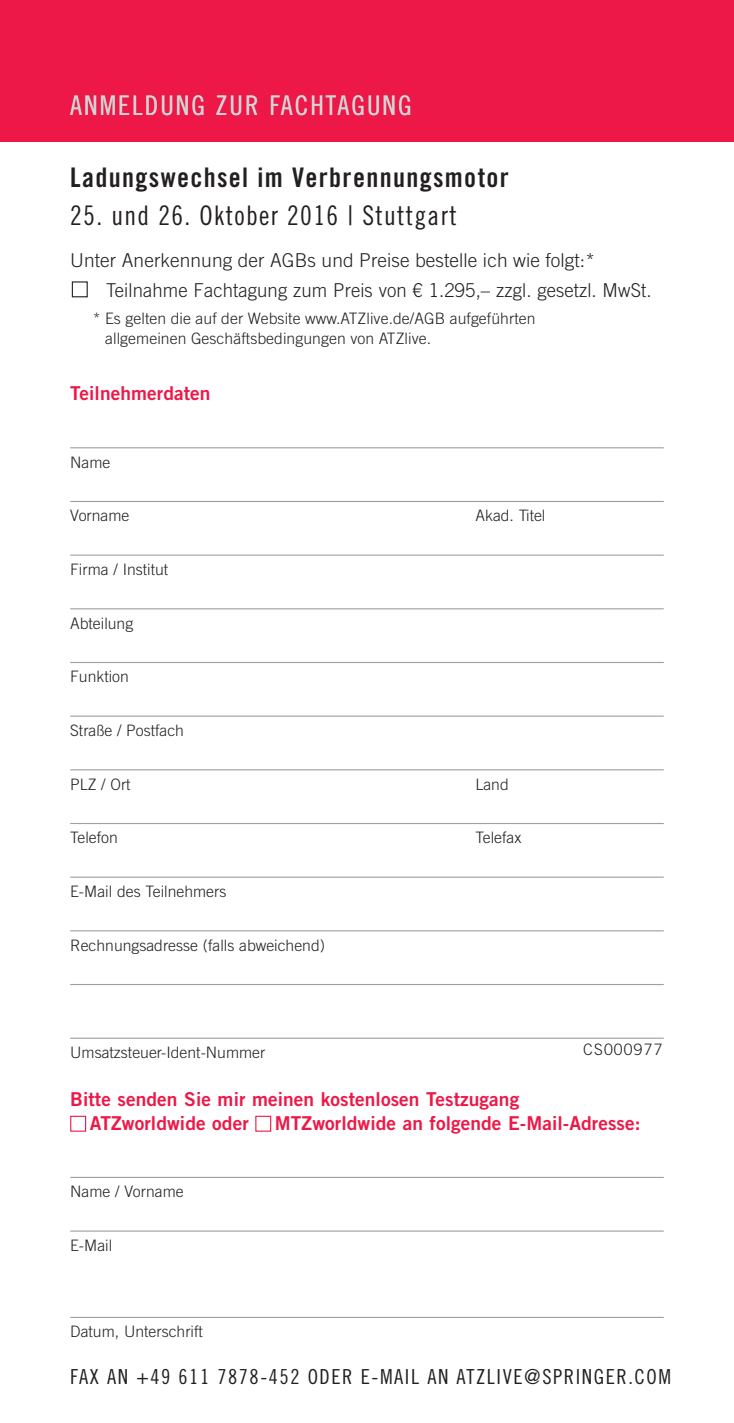
<style>
.page{position:relative;width:734px;height:1423px;background:#fff}
.page>*{position:absolute;margin:0;border:0;box-sizing:border-box;transform-origin:0 0}
.t1{font:27px "Trade Gothic LT Std Bd Cn 20";letter-spacing:.05em;color:#231f20}
.t2{font:27px "Trade Gothic LT Std Cn 18";letter-spacing:.05em;color:#231f20}
.t3{font:27px "Trade Gothic LT Std Cn 18";letter-spacing:.075em;color:#d1d3d4}
.t4{font:20.7px "Trade Gothic LT Std Cn 18";letter-spacing:.075em;color:#231f20}
.t5{font:19.12px/23.6px "Trade Gothic LT Std Bd 2";letter-spacing:.005em;color:#ed1847}
.t6{font:300 19.12px/29.9px "Trade Gothic LT Std";letter-spacing:.005em;color:#231f20}
.t7{font:300 15.75px/20.2px "Trade Gothic LT Std";color:#231f20}
.t8{font:300 15.75px "Trade Gothic LT Std";letter-spacing:.075em;color:#231f20}
</style>
<div class="page">
<div style="left:0;top:0;width:733px;height:142px;background:#ed1847"></div>
<hr style="left:70px;top:447px;width:593px;height:1px;background:#9d9fa1">
<hr style="left:70px;top:501px;width:593px;height:1px;background:#9d9fa1">
<hr style="left:70px;top:554px;width:593px;height:1px;background:#9d9fa1">
<hr style="left:70px;top:608px;width:593px;height:1px;background:#9d9fa1">
<hr style="left:70px;top:662px;width:593px;height:1px;background:#9d9fa1">
<hr style="left:70px;top:715px;width:593px;height:1px;background:#9d9fa1">
<hr style="left:70px;top:769px;width:593px;height:1px;background:#9d9fa1">
<hr style="left:70px;top:823px;width:593px;height:1px;background:#9d9fa1">
<hr style="left:70px;top:876px;width:593px;height:1px;background:#9d9fa1">
<hr style="left:70px;top:930px;width:593px;height:1px;background:#9d9fa1">
<hr style="left:70px;top:983px;width:593px;height:2px;background:#9d9fa1">
<hr style="left:70px;top:1037px;width:593px;height:1px;background:#9d9fa1">
<hr style="left:70px;top:1176px;width:593px;height:1px;background:#9d9fa1">
<hr style="left:70px;top:1230px;width:593px;height:1px;background:#9d9fa1">
<hr style="left:70px;top:1316px;width:593px;height:1px;background:#9d9fa1">
<div style="left:72px;top:281px;width:16px;height:16px;border:1px solid #231f20"></div>
<div style="left:70px;top:1115px;width:16px;height:16px;border:1px solid #ed1847"></div>
<div style="left:255px;top:1115px;width:16px;height:16px;border:1px solid #ed1847"></div>
<h1 class="t3" style="left:70px;top:96px;width:343px">ANMELDUNG ZUR FACHTAGUNG</h1>
<h1 class="t1" style="left:70px;top:168px;width:440px">Ladungswechsel im Verbrennungsmotor</h1>
<h1 class="t2" style="left:70px;top:206px;width:388px">25. und 26. Oktober 2016 | Stuttgart</h1>
<p class="t6" style="left:106px;top:248px;width:546px;text-indent:-36px">Unter Anerkennung der AGBs und Preise bestelle ich wie folgt:*<br>Teilnahme Fachtagung zum Preis von € 1.295,– zzgl. gesetzl. MwSt.</p>
<p class="t7" style="left:105px;top:310px;width:432px;text-indent:-12px">* Es gelten die auf der Website www.ATZlive.de/AGB aufgeführten allgemeinen Geschäftsbedingungen von ATZlive.</p>
<p class="t5" style="left:70px;top:384px;width:142px">Teilnehmerdaten</p>
<p class="t7" style="left:70px;top:453px;width:42px">Name</p>
<p class="t7" style="left:70px;top:507px;width:61px">Vorname</p>
<p class="t7" style="left:475px;top:507px;width:71px">Akad. Titel</p>
<p class="t7" style="left:70px;top:561px;width:100px">Firma / Institut</p>
<p class="t7" style="left:70px;top:614px;width:65px">Abteilung</p>
<p class="t7" style="left:70px;top:668px;width:60px">Funktion</p>
<p class="t7" style="left:70px;top:722px;width:115px">Straße / Postfach</p>
<p class="t7" style="left:70px;top:775px;width:62px">PLZ / Ort</p>
<p class="t7" style="left:475px;top:775px;width:35px">Land</p>
<p class="t7" style="left:70px;top:829px;width:49px">Telefon</p>
<p class="t7" style="left:475px;top:829px;width:47px">Telefax</p>
<p class="t7" style="left:70px;top:883px;width:158px">E-Mail des Teilnehmers</p>
<p class="t7" style="left:70px;top:936px;width:256px">Rechnungsadresse (falls abweichend)</p>
<p class="t8" style="left:583px;top:1043px;width:81px">CS000977</p>
<p class="t7" style="left:70px;top:1044px;width:197px">Umsatzsteuer-Ident-Nummer</p>
<p class="t5" style="left:90px;top:1089px;width:431px;text-indent:-20px">Bitte senden Sie mir meinen kostenlosen Testzugang<br>ATZworldwide oder</p>
<p class="t5" style="left:275px;top:1113px;width:367px">MTZworldwide an folgende E-Mail-Adresse:</p>
<p class="t7" style="left:70px;top:1183px;width:115px">Name / Vorname</p>
<p class="t7" style="left:70px;top:1236px;width:43px">E-Mail</p>
<p class="t7" style="left:70px;top:1323px;width:134px">Datum, Unterschrift</p>
<h2 class="t4" style="left:70px;top:1368px;width:602px">FAX AN +49 611 7878-452 ODER E-MAIL AN ATZLIVE@SPRINGER.COM</h2>
</div>
